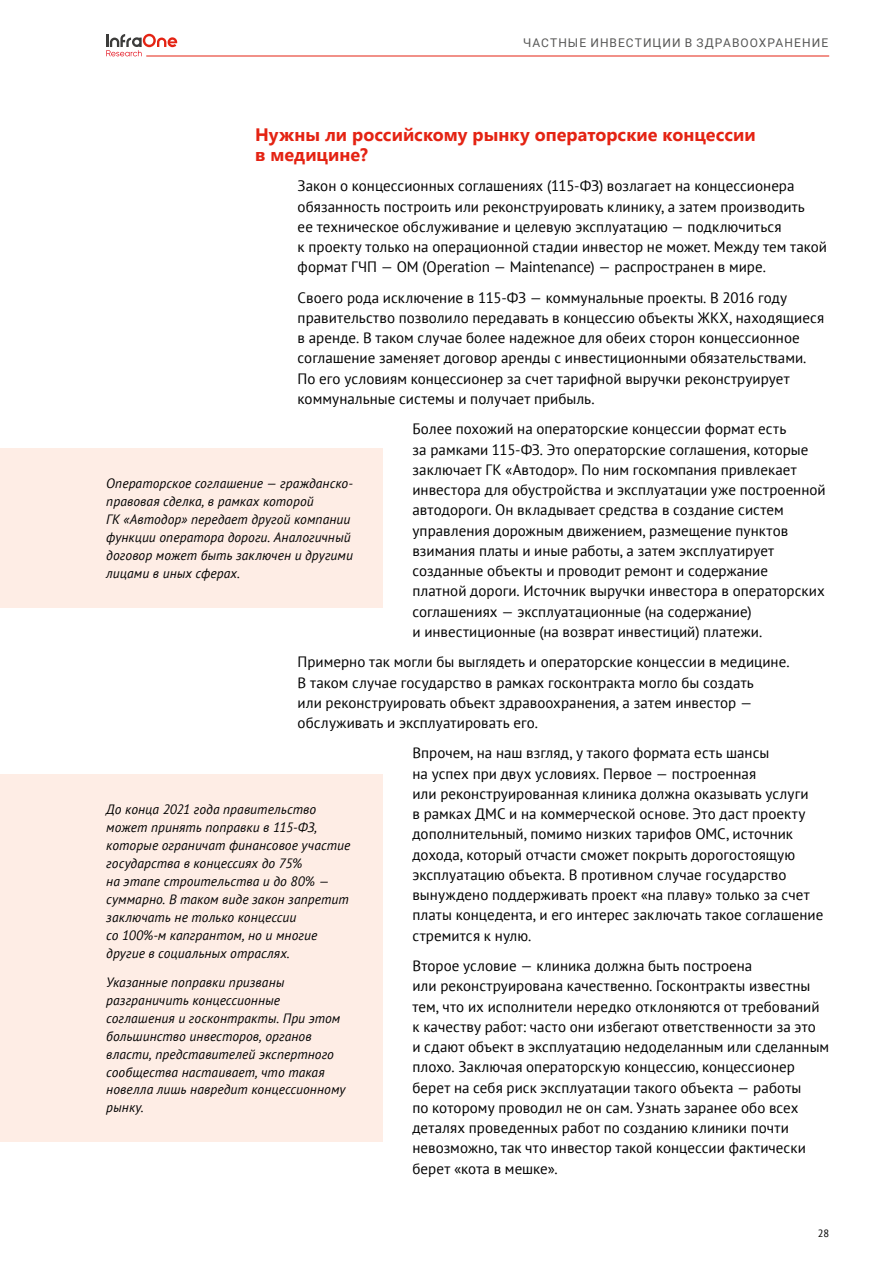
<style>
.page{position:relative;width:893px;height:1263px;background:#fff}
.page>*{position:absolute;margin:0;border:0;box-sizing:border-box;transform-origin:0 0}
.t1{font:700 18px/20.2px "Segoe UI";color:#e42313}
.t2{font:15px/20.2px "PT Sans";letter-spacing:.005em;color:#000}
.t3{font:italic 13.5px/18px "PT Sans";letter-spacing:.005em;color:#000}
.t4{font:12px "Roboto";letter-spacing:.09em;color:#575756}
.t5{font:10.5px "PT Sans";color:#000}
</style>
<div class="page">
<div style="left:0;top:448px;width:383px;height:160px;background:#feede5"></div>
<div style="left:0;top:774px;width:383px;height:368px;background:#feede5"></div>
<hr style="left:146px;top:56px;width:683px;height:1px;background:#e42313">
<svg style="left:106px;top:34px;width:71px;height:22px"></svg>
<p class="t4" style="left:523px;top:34px;width:306px">ЧАСТНЫЕ ИНВЕСТИЦИИ В ЗДРАВООХРАНЕНИЕ</p>
<p class="t1" style="left:255px;top:123px;width:502px">Нужны ли российскому рынку операторские концессии в медицине?</p>
<p class="t2" style="left:298px;top:176px;width:531px">Закон о концессионных соглашениях (115‑ФЗ) возлагает на концессионера обязанность построить или реконструировать клинику, а затем производить<br>ее техническое обслуживание и целевую эксплуатацию — подключиться<br>к проекту только на операционной стадии инвестор не может. Между тем такой формат ГЧП — OM (Operation — Maintenance) — распространен в мире.</p>
<p class="t2" style="left:298px;top:287px;width:528px">Своего рода исключение в 115‑ФЗ — коммунальные проекты. В 2016 году правительство позволило передавать в концессию объекты ЖКХ, находящиеся в аренде. В таком случае более надежное для обеих сторон концессионное соглашение заменяет договор аренды с инвестиционными обязательствами.<br>По его условиям концессионер за счет тарифной выручки реконструирует коммунальные системы и получает прибыль.</p>
<p class="t2" style="left:412px;top:419px;width:415px">Более похожий на операторские концессии формат есть<br>за рамками 115‑ФЗ. Это операторские соглашения, которые заключает ГК «Автодор». По ним госкомпания привлекает инвестора для обустройства и эксплуатации уже построенной автодороги. Он вкладывает средства в создание систем управления дорожным движением, размещение пунктов взимания платы и иные работы, а затем эксплуатирует созданные объекты и проводит ремонт и содержание платной дороги. Источник выручки инвестора в операторских соглашениях — эксплуатационные (на содержание)<br>и инвестиционные (на возврат инвестиций) платежи.</p>
<p class="t2" style="left:298px;top:651px;width:493px">Примерно так могли бы выглядеть и операторские концессии в медицине.<br>В таком случае государство в рамках госконтракта могло бы создать<br>или реконструировать объект здравоохранения, а затем инвестор — обслуживать и эксплуатировать его.</p>
<p class="t2" style="left:412px;top:743px;width:412px">Впрочем, на наш взгляд, у такого формата есть шансы<br>на успех при двух условиях. Первое — построенная<br>или реконструированная клиника должна оказывать услуги<br>в рамках ДМС и на коммерческой основе. Это даст проекту дополнительный, помимо низких тарифов ОМС, источник дохода, который отчасти сможет покрыть дорогостоящую эксплуатацию объекта. В противном случае государство вынуждено поддерживать проект «на плаву» только за счет платы концедента, и его интерес заключать такое соглашение стремится к нулю.</p>
<p class="t2" style="left:412px;top:955px;width:418px">Второе условие — клиника должна быть построена<br>или реконструирована качественно. Госконтракты известны тем, что их исполнители нередко отклоняются от требований к качеству работ: часто они избегают ответственности за это<br>и сдают объект в эксплуатацию недоделанным или сделанным плохо. Заключая операторскую концессию, концессионер берет на себя риск эксплуатации такого объекта — работы<br>по которому проводил не он сам. Узнать заранее обо всех деталях проведенных работ по созданию клиники почти невозможно, так что инвестор такой концессии фактически берет «кота в мешке».</p>
<p class="t3" style="left:106px;top:474px;width:248px">Операторское соглашение — гражданско&shy;правовая сделка, в рамках которой<br>ГК «Автодор» передает другой компании функции оператора дороги. Аналогичный договор может быть заключен и другими лицами в иных сферах.</p>
<p class="t3" style="left:106px;top:800px;width:246px">До конца 2021 года правительство может принять поправки в 115‑ФЗ, которые ограничат финансовое участие государства в концессиях до 75%<br>на этапе строительства и до 80% — суммарно. В таком виде закон запретит заключать не только концессии<br>со 100%‑м капгрантом, но и многие другие в социальных отраслях.</p>
<p class="t3" style="left:106px;top:972px;width:241px">Указанные поправки призваны разграничить концессионные соглашения и госконтракты. При этом большинство инвесторов, органов власти, представителей экспертного сообщества настаивает, что такая новелла лишь навредит концессионному рынку.</p>
<p class="t5" style="left:818px;top:1226px;width:13px">28</p>
</div>
